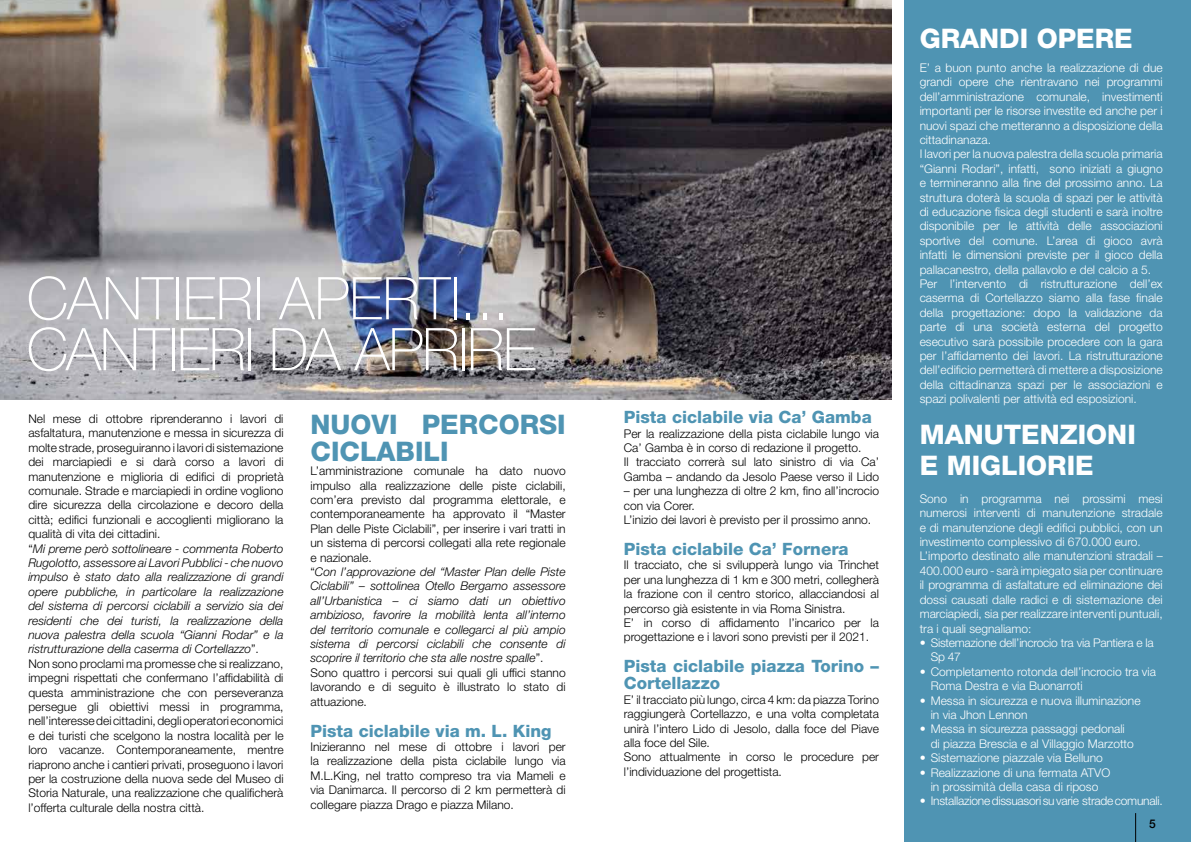
<style>
.page{position:relative;width:1191px;height:842px;background:#fff}
.page>*{position:absolute;margin:0;border:0;box-sizing:border-box;transform-origin:0 0}
.t1{font:100 59px/51px "Helvetica Neue";letter-spacing:-.02em;color:#fff}
.t2{font:800 27px/31px "Helvetica Neue LT Std";color:#fff}
.t3{font:800 27px/27px "Helvetica Neue LT Std";color:#4f94b3}
.t4{font:800 17px/17px "Helvetica Neue LT Std";color:#4f94b3}
.t5{font:300 12px/14.4px "Helvetica Neue LT Std";color:#000}
.t6{font:300 12px/14.4px "Helvetica Neue LT Std";color:#fff}
.t7{font:300 12px/14.4px "Helvetica Neue LT Std";letter-spacing:-.02em;color:#fff}
.t8{font:500 12px "Helvetica Neue LT Std";color:#000}
.s1{font-style:italic}
.s2{font-weight:400}
</style>
<div class="page">
<img style="left:0;top:0;width:891px;height:400px">
<div style="left:904px;top:0;width:287px;height:842px;background:#4f94b3"></div>
<svg style="left:1135px;top:813px;width:1px;height:29px"></svg>
<h1 class="t1" style="left:27px;top:270px;width:511px">CANTIERI APERTI...<br>CANTIERI DA APRIRE</h1>
<p class="t5" style="left:28px;top:411px;width:257px">Nel mese di ottobre riprenderanno i lavori di asfaltatura, manutenzione e messa in sicurezza di molte strade, proseguiranno i lavori di sistemazione dei marciapiedi e si darà corso a lavori di manutenzione e miglioria di edifici di proprietà comunale. Strade e marciapiedi in ordine vogliono dire sicurezza della circolazione e decoro della città; edifici funzionali e accoglienti migliorano la qualità di vita dei cittadini.<br>“<span class="s1">Mi preme però sottolineare - commenta Roberto Rugolotto, assessore ai Lavori Pubblici - che nuovo impulso è stato dato alla realizzazione di grandi opere pubbliche, in particolare la realizzazione del sistema di percorsi ciclabili a servizio sia dei residenti che dei turisti, la realizzazione della nuova palestra della scuola “Gianni Rodar” e la ristrutturazione della caserma di Cortellazzo</span>”.<br>Non sono proclami ma promesse che si realizzano, impegni rispettati che confermano l’affidabilità di questa amministrazione che con perseveranza persegue gli obiettivi messi in programma, nell’interesse dei cittadini, degli operatori economici e dei turisti che scelgono la nostra località per le loro vacanze. Contemporaneamente, mentre riaprono anche i cantieri privati, proseguono i lavori per la costruzione della nuova sede del Museo di Storia Naturale, una realizzazione che qualificherà l’offerta culturale della nostra città.</p>
<h2 class="t3" style="left:310px;top:410px;width:257px">NUOVI PERCORSI<br>CICLABILI</h2>
<p class="t5" style="left:310px;top:463px;width:257px">L’amministrazione comunale ha dato nuovo impulso alla realizzazione delle piste ciclabili, com’era previsto dal programma elettorale, e contemporaneamente ha approvato il “Master Plan delle Piste Ciclabili”, per inserire i vari tratti in un sistema di percorsi collegati alla rete regionale e nazionale.<br>“<span class="s1">Con l’approvazione del “Master Plan delle Piste Ciclabili” – sottolinea Otello Bergamo assessore all’Urbanistica – ci siamo dati un obiettivo ambizioso, favorire la mobilità lenta all’interno del territorio comunale e collegarci al più ampio sistema di percorsi ciclabili che consente di scoprire il territorio che sta alle nostre spalle</span>”.<br>Sono quattro i percorsi sui quali gli uffici stanno lavorando e di seguito è illustrato lo stato di attuazione.</p>
<h3 class="t4" style="left:310px;top:722px;width:242px">Pista ciclabile via m. L. King</h3>
<p class="t5" style="left:310px;top:739px;width:257px;text-align:justify">Inizieranno nel mese di ottobre i lavori per la realizzazione della pista ciclabile lungo via M.L.King, nel tratto compreso tra via Mameli e via Danimarca. Il percorso di 2 km permetterà di collegare piazza Drago e piazza Milano.</p>
<h3 class="t4" style="left:624px;top:409px;width:249px">Pista ciclabile via Ca’ Gamba</h3>
<p class="t5" style="left:624px;top:426px;width:257px">Per la realizzazione della pista ciclabile lungo via Ca’ Gamba è in corso di redazione il progetto.<br>Il tracciato correrà sul lato sinistro di via Ca’ Gamba – andando da Jesolo Paese verso il Lido</p>
<p class="t5" style="left:624px;top:483px;width:257px">– per una lunghezza di oltre 2 km, fino all’incrocio con via Corer.<br>L’inizio dei lavori è previsto per il prossimo anno.</p>
<h3 class="t4" style="left:624px;top:540px;width:226px">Pista ciclabile Ca’ Fornera</h3>
<p class="t5" style="left:624px;top:558px;width:257px">Il tracciato, che si svilupperà lungo via Trinchet per una lunghezza di 1 km e 300 metri, collegherà la frazione con il centro storico, allacciandosi al percorso già esistente in via Roma Sinistra.<br>E’ in corso di affidamento l’incarico per la progettazione e i lavori sono previsti per il 2021.</p>
<h3 class="t4" style="left:624px;top:658px;width:257px">Pista ciclabile piazza Torino –<br>Cortellazzo</h3>
<p class="t5" style="left:624px;top:692px;width:257px">E’ il tracciato più lungo, circa 4 km: da piazza Torino raggiungerà Cortellazzo, e una volta completata unirà l’intero Lido di Jesolo, dalla foce del Piave alla foce del Sile.<br>Sono attualmente in corso le procedure per l’individuazione del progettista.</p>
<h2 class="t2" style="left:919px;top:22px;width:215px">GRANDI OPERE</h2>
<p class="t6" style="left:919px;top:60px;width:244px">E’ a buon punto anche la realizzazione di due grandi opere che rientravano nei programmi dell’amministrazione comunale, investimenti importanti per le risorse investite ed anche per i nuovi spazi che metteranno a disposizione della cittadinanaza.<br>I lavori per la nuova palestra della scuola primaria “Gianni Rodari”, infatti, sono iniziati a giugno e termineranno alla fine del prossimo anno. La struttura doterà la scuola di spazi per le attività di educazione fisica degli studenti e sarà inoltre disponibile per le attività delle associazioni sportive del comune. L’area di gioco avrà infatti le dimensioni previste per il gioco della pallacanestro, della pallavolo e del calcio a 5.<br>Per l’intervento di ristrutturazione dell’ex caserma di Cortellazzo siamo alla fase finale della progettazione: dopo la validazione da parte di una società esterna del progetto esecutivo sarà possibile procedere con la gara per l’affidamento dei lavori. La ristrutturazione dell’edificio permetterà di mettere a disposizione della cittadinanza spazi per le associazioni e spazi polivalenti per attività ed esposizioni.</p>
<h2 class="t2" style="left:919px;top:419px;width:218px">MANUTENZIONI<br>E MIGLIORIE</h2>
<p class="t6" style="left:919px;top:491px;width:244px">Sono in programma nei prossimi mesi numerosi interventi di manutenzione stradale e di manutenzione degli edifici pubblici, con un investimento complessivo di 670.000 euro.<br>L’importo destinato alle manutenzioni stradali – 400.000 euro - sarà impiegato sia per continuare il programma di asfaltature ed eliminazione dei dossi causati dalle radici e di sistemazione dei marciapiedi, sia per realizzare interventi puntuali, tra i quali segnaliamo:</p>
<p class="t7" style="left:930px;top:635px;width:225px;text-indent:-11px"><span class="s2">•</span> Sistemazione dell’incrocio tra via Pantiera e la<br>Sp 47</p>
<p class="t6" style="left:930px;top:664px;width:227px;text-indent:-11px"><span class="s2">•</span> Completamento rotonda dell’incrocio tra via<br>Roma Destra e via Buonarroti</p>
<p class="t6" style="left:930px;top:693px;width:211px;text-indent:-11px"><span class="s2">•</span> Messa in sicurezza e nuova illuminazione in via Jhon Lennon</p>
<p class="t6" style="left:930px;top:722px;width:205px;text-indent:-11px"><span class="s2">•</span> Messa in sicurezza passaggi pedonali di piazza Brescia e al Villaggio Marzotto</p>
<p class="t6" style="left:919px;top:750px;width:185px"><span class="s2">•</span> Sistemazione piazzale via Belluno</p>
<p class="t6" style="left:919px;top:765px;width:192px;text-align:center"><span class="s2">•</span> Realizzazione di una fermata ATVO in prossimità della casa di riposo</p>
<p class="t7" style="left:919px;top:794px;width:244px"><span class="s2">•</span> Installazione dissuasori su varie strade comunali.</p>
<p class="t8" style="left:1149px;top:817px;width:8px">5</p>
</div>
